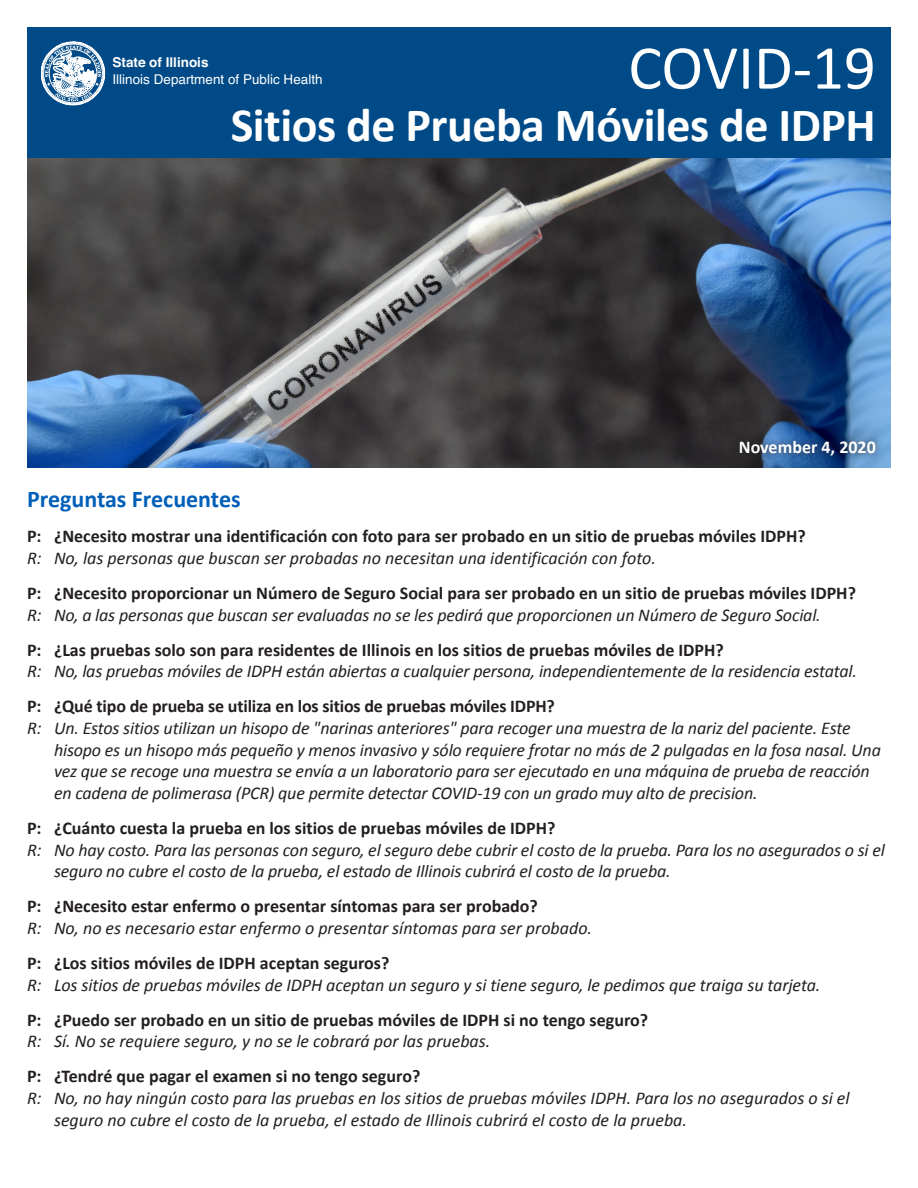
<style>
.page{position:relative;width:918px;height:1188px;background:#fff}
.page>*{position:absolute;margin:0;border:0;box-sizing:border-box;transform-origin:0 0}
.t1{font:63px "Calibri";color:#fff}
.t2{font:700 48px "Calibri";letter-spacing:-.01em;color:#fff}
.t3{font:700 24px "Calibri";color:#005fb9}
.t4{font:italic 18px/21.6px "Calibri";letter-spacing:-.01em;color:#231f20}
.t5{font:700 18px "Calibri";color:#231f20}
.t6{font:700 18px "Calibri";color:#fff}
.t7{font:13.5px "Helvetica";color:#fff}
.t8{font:700 13.5px "Helvetica";color:#fff}
</style>
<div class="page">
<div style="left:27px;top:27px;width:864px;height:131px;background:#004a87"></div>
<svg style="left:41px;top:42px;width:64px;height:63px"></svg>
<img style="left:27px;top:158px;width:864px;height:309px">
<div style="left:732px;top:434px;width:151px;height:28px;background:#231f20;opacity:.75"></div>
<h1 class="t1" style="left:628px;top:28px;width:249px">COVID-19</h1>
<h2 class="t2" style="left:231px;top:94px;width:647px">Sitios de Prueba Móviles de IDPH</h2>
<p class="t8" style="left:113px;top:53px;width:98px">State of Illinois</p>
<p class="t7" style="left:113px;top:70px;width:212px">Illinois Department of Public Health</p>
<p class="t6" style="left:739px;top:436px;width:139px">November 4, 2020</p>
<p class="t3" style="left:27px;top:484px;width:215px">Preguntas Frecuentes</p>
<p class="t5" style="left:27px;top:525px;width:780px">P: ¿Necesito mostrar una identificación con foto para ser probado en un sitio de pruebas móviles IDPH?</p>
<p class="t4" style="left:27px;top:546px;width:630px">R: No, las personas que buscan ser probadas no necesitan una identificación con foto.</p>
<p class="t5" style="left:27px;top:582px;width:831px">P: ¿Necesito proporcionar un Número de Seguro Social para ser probado en un sitio de pruebas móviles IDPH?</p>
<p class="t4" style="left:27px;top:603px;width:795px">R: No, a las personas que buscan ser evaluadas no se les pedirá que proporcionen un Número de Seguro Social.</p>
<p class="t5" style="left:27px;top:638px;width:698px">P: ¿Las pruebas solo son para residentes de Illinois en los sitios de pruebas móviles de IDPH?</p>
<p class="t4" style="left:27px;top:660px;width:831px">R: No, las pruebas móviles de IDPH están abiertas a cualquier persona, independientemente de la residencia estatal.</p>
<p class="t5" style="left:27px;top:695px;width:529px">P: ¿Qué tipo de prueba se utiliza en los sitios de pruebas móviles IDPH?</p>
<p class="t4" style="left:54px;top:717px;width:828px;text-indent:-27px">R: Un. Estos sitios utilizan un hisopo de "narinas anteriores" para recoger una muestra de la nariz del paciente. Este hisopo es un hisopo más pequeño y menos invasivo y sólo requiere frotar no más de 2 pulgadas en la fosa nasal. Una vez que se recoge una muestra se envía a un laboratorio para ser ejecutado en una máquina de prueba de reacción en cadena de polimerasa (PCR) que permite detectar COVID-19 con un grado muy alto de precision.</p>
<p class="t5" style="left:27px;top:816px;width:530px">P: ¿Cuánto cuesta la prueba en los sitios de pruebas móviles de IDPH?</p>
<p class="t4" style="left:54px;top:838px;width:832px;text-indent:-27px">R: No hay costo. Para las personas con seguro, el seguro debe cubrir el costo de la prueba. Para los no asegurados o si el seguro no cubre el costo de la prueba, el estado de Illinois cubrirá el costo de la prueba.</p>
<p class="t5" style="left:27px;top:895px;width:512px">P: ¿Necesito estar enfermo o presentar síntomas para ser probado?</p>
<p class="t4" style="left:27px;top:916px;width:567px">R: No, no es necesario estar enfermo o presentar síntomas para ser probado.</p>
<p class="t5" style="left:27px;top:951px;width:364px">P: ¿Los sitios móviles de IDPH aceptan seguros?</p>
<p class="t4" style="left:27px;top:973px;width:795px">R: Los sitios de pruebas móviles de IDPH aceptan un seguro y si tiene seguro, le pedimos que traiga su tarjeta.</p>
<p class="t5" style="left:27px;top:1008px;width:623px">P: ¿Puedo ser probado en un sitio de pruebas móviles de IDPH si no tengo seguro?</p>
<p class="t4" style="left:27px;top:1030px;width:465px">R: Sí. No se requiere seguro, y no se le cobrará por las pruebas.</p>
<p class="t5" style="left:27px;top:1065px;width:395px">P: ¿Tendré que pagar el examen si no tengo seguro?</p>
<p class="t4" style="left:54px;top:1086px;width:797px;text-indent:-27px">R: No, no hay ningún costo para las pruebas en los sitios de pruebas móviles IDPH. Para los no asegurados o si el seguro no cubre el costo de la prueba, el estado de Illinois cubrirá el costo de la prueba.</p>
</div>
